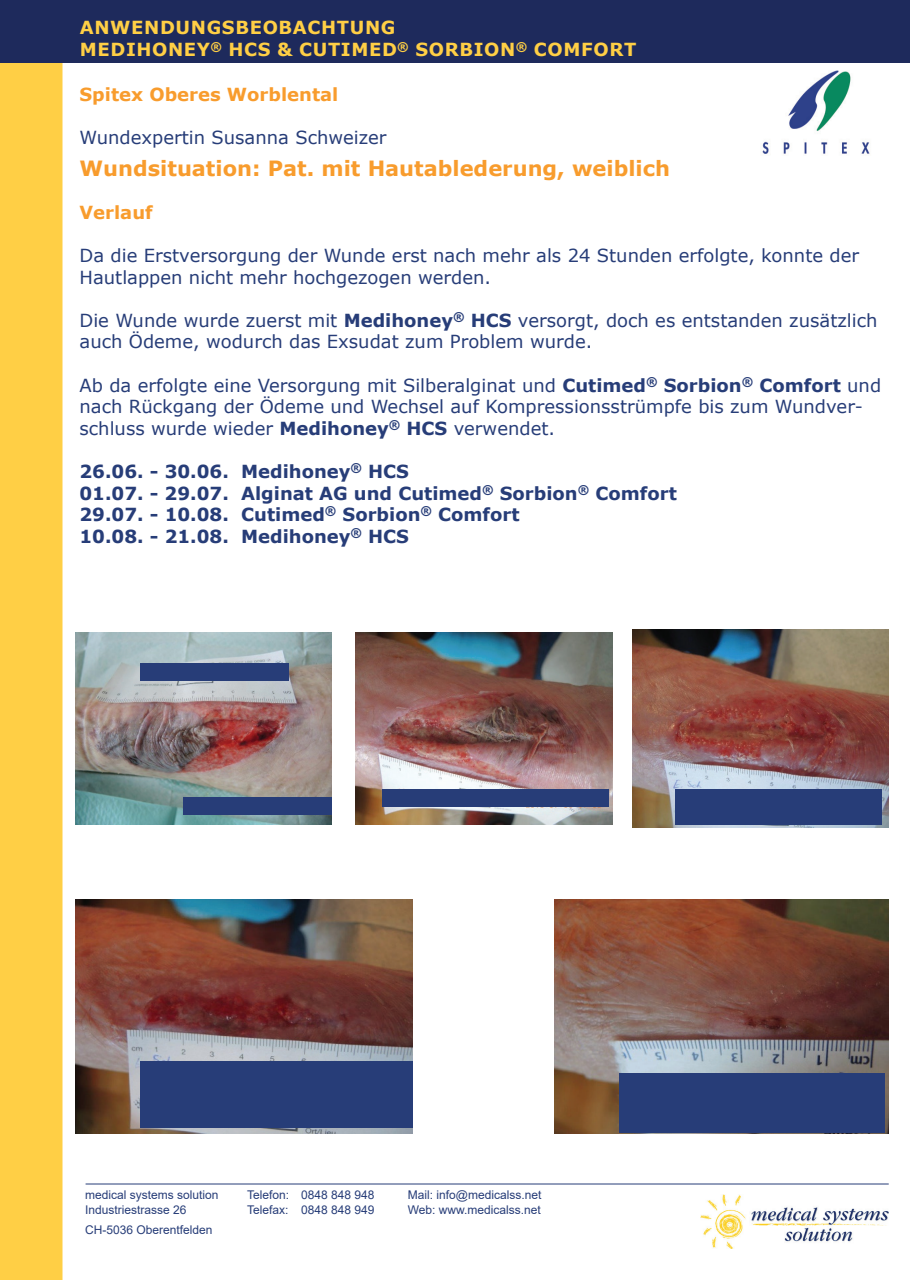
<style>
.page{position:relative;width:910px;height:1280px;background:#fff}
.page>*{position:absolute;margin:0;border:0;box-sizing:border-box;transform-origin:0 0}
.t1{font:700 21px "Verdana";color:#f89c2d}
.t2{font:18px/21.6px "Verdana";color:#273d78}
.t3{font:700 18px/21.6px "Verdana";color:#273d78}
.t4{font:700 18px/21.6px "Verdana";letter-spacing:.035em;color:#ffcf45}
.t5{font:700 18px "Verdana";color:#f89c2d}
.t6{font:12px "Arial";color:#273d78}
.s1{font-weight:700}
</style>
<div class="page">
<div style="left:0;top:60px;width:63px;height:1220px;background:#ffcf45"></div>
<div style="left:0;top:0;width:910px;height:63px;background:#1e2a5c"></div>
<img style="left:701px;top:1194px;width:188px;height:55px">
<hr style="left:86px;top:1184px;width:803px;height:1px;background:#273d78">
<img style="left:75px;top:632px;width:257px;height:192px">
<img style="left:356px;top:632px;width:256px;height:192px">
<img style="left:632px;top:629px;width:257px;height:198px">
<img style="left:75px;top:899px;width:337px;height:234px">
<img style="left:555px;top:899px;width:334px;height:234px">
<img style="left:762px;top:70px;width:108px;height:84px">
<div style="left:140px;top:663px;width:149px;height:18px;background:#273d78"></div>
<div style="left:382px;top:789px;width:226px;height:17px;background:#273d78"></div>
<div style="left:183px;top:798px;width:149px;height:17px;background:#273d78"></div>
<div style="left:675px;top:789px;width:207px;height:35px;background:#273d78"></div>
<div style="left:140px;top:1061px;width:272px;height:66px;background:#273d78"></div>
<div style="left:619px;top:1074px;width:265px;height:59px;background:#273d78"></div>
<p class="t4" style="left:80px;top:16px;width:558px">ANWENDUNGSBEOBACHTUNG<br>MEDIHONEY<sup>®</sup> HCS &amp; CUTIMED<sup>®</sup> SORBION<sup>®</sup> COMFORT</p>
<p class="t5" style="left:80px;top:82px;width:260px">Spitex Oberes Worblental</p>
<p class="t2" style="left:80px;top:127px;width:308px">Wundexpertin Susanna Schweizer</p>
<p class="t1" style="left:80px;top:153px;width:592px">Wundsituation: Pat. mit Hautablederung, weiblich</p>
<p class="t5" style="left:80px;top:199px;width:75px">Verlauf</p>
<p class="t2" style="left:80px;top:244px;width:781px">Da die Erstversorgung der Wunde erst nach mehr als 24 Stunden erfolgte, konnte der<br>Hautlappen nicht mehr hochgezogen werden.</p>
<p class="t2" style="left:80px;top:309px;width:799px">Die Wunde wurde zuerst mit <span class="s1">Medihoney</span><sup>®</sup> <span class="s1">HCS</span> versorgt, doch es entstanden zusätzlich auch Ödeme, wodurch das Exsudat zum Problem wurde.</p>
<p class="t2" style="left:80px;top:374px;width:803px">Ab da erfolgte eine Versorgung mit Silberalginat und <span class="s1">Cutimed</span><sup>®</sup> <span class="s1">Sorbion</span><sup>®</sup> <span class="s1">Comfort</span> und nach Rückgang der Ödeme und Wechsel auf Kompressionsstrümpfe bis zum Wundver&shy;schluss wurde wieder <span class="s1">Medihoney</span><sup>®</sup> <span class="s1">HCS</span> verwendet.</p>
<p class="t3" style="left:80px;top:460px;width:599px">26.06. - 30.06. Medihoney<sup>®</sup> HCS<br>01.07. - 29.07. Alginat AG und Cutimed<sup>®</sup> Sorbion<sup>®</sup> Comfort 29.07. - 10.08. Cutimed<sup>®</sup> Sorbion<sup>®</sup> Comfort<br>10.08. - 21.08. Medihoney<sup>®</sup> HCS</p>
<p class="t6" style="left:85px;top:1187px;width:135px">medical systems solution</p>
<p class="t6" style="left:247px;top:1187px;width:129px">Telefon: 0848 848 948</p>
<p class="t6" style="left:408px;top:1187px;width:135px">Mail: info@medicalss.net</p>
<p class="t6" style="left:85px;top:1201px;width:103px">Industriestrasse 26</p>
<p class="t6" style="left:247px;top:1201px;width:129px">Telefax: 0848 848 949</p>
<p class="t6" style="left:408px;top:1201px;width:135px">Web: www.medicalss.net</p>
<p class="t6" style="left:85px;top:1221px;width:129px">CH-5036 Oberentfelden</p>
</div>
